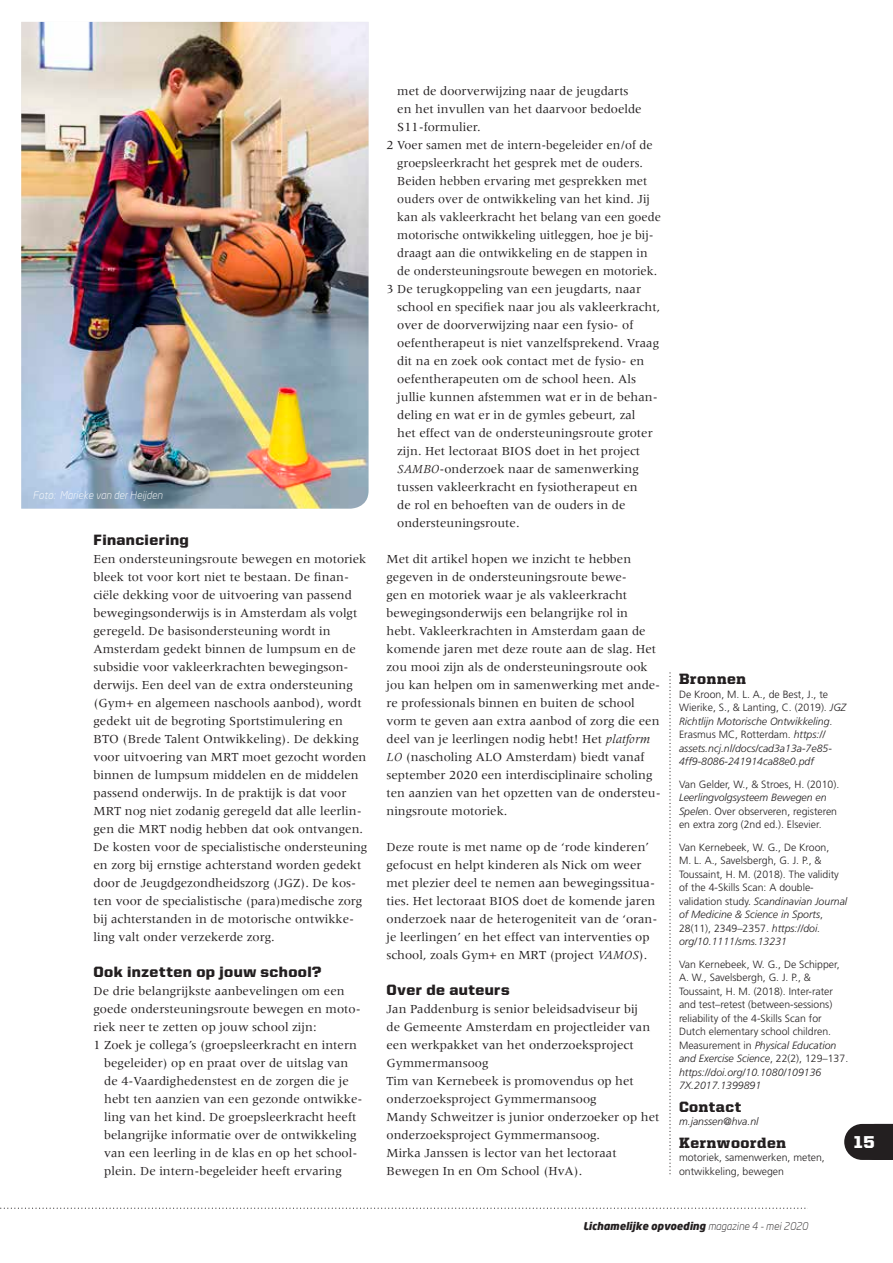
<style>
.page{position:relative;width:893px;height:1263px;background:#fff}
.page>*{position:absolute;margin:0;border:0;box-sizing:border-box;transform-origin:0 0}
.t1{font:900 17.25px "United Sans Reg";color:#fff}
.t2{font:900 15px "United Sans Reg";letter-spacing:.025em;color:#231f20}
.t3{font:900 15px "United Serif Reg";letter-spacing:.04em;color:#231f20}
.t4{font:12.75px/18px "Meridien LT Std";color:#231f20}
.t5{font:300 10.5px/13.5px "Frutiger LT Std";color:#231f20}
.t6{font:italic 300 10.5px/13.5px "Frutiger LT Std";color:#231f20}
.t7{font:italic 900 10.5px "Neo Sans";color:#231f20}
.t8{font:italic 300 10.5px "Neo Sans";color:#fff}
.s1{font-style:italic}
.s2{font-style:normal}
.s3{font-weight:300}
</style>
<div class="page">
<svg style="left:669px;top:672px;width:2px;height:503px"></svg>
<img style="left:21px;top:22px;width:347px;height:487px">
<svg style="left:844px;top:1124px;width:49px;height:36px;background:#353132"></svg>
<svg style="left:0;top:1207px;width:808px;height:2px"></svg>
<p class="t8" style="left:33px;top:489px;width:131px">Foto: Marieke van der Heijden</p>
<p class="t2" style="left:94px;top:531px;width:97px">Financiering</p>
<p class="t4" style="left:94px;top:549px;width:275px">Een ondersteuningsroute bewegen en motoriek bleek tot voor kort niet te bestaan. De finan&shy;ciële dekking voor de uitvoering van passend bewegingsonderwijs is in Amsterdam als volgt geregeld. De basisondersteuning wordt in Amsterdam gedekt binnen de lumpsum en de subsidie voor vakleerkrachten bewegingson&shy;derwijs. Een deel van de extra ondersteuning (Gym+ en algemeen naschools aanbod), wordt gedekt uit de begroting Sportstimulering en BTO (Brede Talent Ontwikkeling). De dekking voor uitvoering van MRT moet gezocht worden binnen de lumpsum middelen en de middelen passend onderwijs. In de praktijk is dat voor MRT nog niet zodanig geregeld dat alle leerlin&shy;gen die MRT nodig hebben dat ook ontvangen.<br>De kosten voor de specialistische ondersteuning en zorg bij ernstige achterstand worden gedekt door de Jeugdgezondheidszorg (JGZ). De kos&shy;ten voor de specialistische (para)medische zorg bij achterstanden in de motorische ontwikke&shy;ling valt onder verzekerde zorg.</p>
<p class="t2" style="left:94px;top:963px;width:229px">Ook inzetten op jouw school?</p>
<p class="t4" style="left:94px;top:981px;width:253px">De drie belangrijkste aanbevelingen om een</p>
<p class="t4" style="left:94px;top:999px;width:269px">goede ondersteuningsroute bewegen en moto-</p>
<p class="t4" style="left:94px;top:1017px;width:225px">riek neer te zetten op jouw school zijn:</p>
<p class="t4" style="left:94px;top:1035px;width:265px">1 Zoek je collega’s (groepsleerkracht en intern</p>
<p class="t4" style="left:104px;top:1053px;width:246px">begeleider) op en praat over de uitslag van</p>
<p class="t4" style="left:104px;top:1071px;width:246px">de 4-Vaardighedenstest en de zorgen die je</p>
<p class="t4" style="left:104px;top:1089px;width:260px">hebt ten aanzien van een gezonde ontwikke-</p>
<p class="t4" style="left:104px;top:1107px;width:254px">ling van het kind. De groepsleerkracht heeft</p>
<p class="t4" style="left:104px;top:1125px;width:254px">belangrijke informatie over de ontwikkeling</p>
<p class="t4" style="left:104px;top:1143px;width:255px">van een leerling in de klas en op het school-</p>
<p class="t4" style="left:104px;top:1161px;width:239px">plein. De intern-begeleider heeft ervaring</p>
<p class="t4" style="left:397px;top:81px;width:233px">met de doorverwijzing naar de jeugdarts</p>
<p class="t4" style="left:397px;top:99px;width:246px">en het invullen van het daarvoor bedoelde</p>
<p class="t4" style="left:397px;top:117px;width:85px">S11-formulier.</p>
<p class="t4" style="left:386px;top:135px;width:268px">2 Voer samen met de intern-begeleider en/of de</p>
<p class="t4" style="left:397px;top:153px;width:247px">groepsleerkracht het gesprek met de ouders.</p>
<p class="t4" style="left:397px;top:171px;width:251px">Beiden hebben ervaring met gesprekken met</p>
<p class="t4" style="left:397px;top:189px;width:254px">ouders over de ontwikkeling van het kind. Jij</p>
<p class="t4" style="left:397px;top:207px;width:265px">kan als vakleerkracht het belang van een goede</p>
<p class="t4" style="left:397px;top:225px;width:258px">motorische ontwikkeling uitleggen, hoe je bij-</p>
<p class="t4" style="left:397px;top:243px;width:252px">draagt aan die ontwikkeling en de stappen in</p>
<p class="t4" style="left:397px;top:261px;width:261px">de ondersteuningsroute bewegen en motoriek.</p>
<p class="t4" style="left:386px;top:279px;width:256px">3 De terugkoppeling van een jeugdarts, naar</p>
<p class="t4" style="left:397px;top:297px;width:265px">school en specifiek naar jou als vakleerkracht,</p>
<p class="t4" style="left:397px;top:315px;width:238px">over de doorverwijzing naar een fysio- of</p>
<p class="t4" style="left:397px;top:333px;width:263px">oefentherapeut is niet vanzelfsprekend. Vraag</p>
<p class="t4" style="left:397px;top:351px;width:249px">dit na en zoek ook contact met de fysio- en</p>
<p class="t4" style="left:397px;top:369px;width:240px">oefentherapeuten om de school heen. Als</p>
<p class="t4" style="left:397px;top:387px;width:262px">jullie kunnen afstemmen wat er in de behan-</p>
<p class="t4" style="left:397px;top:405px;width:240px">deling en wat er in de gymles gebeurt, zal</p>
<p class="t4" style="left:397px;top:423px;width:257px">het effect van de ondersteuningsroute groter</p>
<p class="t4" style="left:397px;top:441px;width:245px">zijn. Het lectoraat BIOS doet in het project</p>
<p class="t4" style="left:397px;top:459px;width:243px"><span class="s1">SAMBO</span>-onderzoek naar de samenwerking</p>
<p class="t4" style="left:397px;top:477px;width:242px">tussen vakleerkracht en fysiotherapeut en</p>
<p class="t4" style="left:397px;top:495px;width:230px">de rol en behoeften van de ouders in de</p>
<p class="t4" style="left:397px;top:513px;width:124px">ondersteuningsroute.</p>
<p class="t4" style="left:386px;top:549px;width:276px">Met dit artikel hopen we inzicht te hebben gegeven in de ondersteuningsroute bewe-<br>gen en motoriek waar je als vakleerkracht bewegingsonderwijs een belangrijke rol in<br>hebt. Vakleerkrachten in Amsterdam gaan de komende jaren met deze route aan de slag. Het zou mooi zijn als de ondersteuningsroute ook jou kan helpen om in samenwerking met ande&shy;re professionals binnen en buiten de school vorm te geven aan extra aanbod of zorg die een deel van je leerlingen nodig hebt! Het <span class="s1">platform LO</span> (nascholing ALO Amsterdam) biedt vanaf september 2020 een interdisciplinaire scholing ten aanzien van het opzetten van de ondersteu&shy;ningsroute motoriek.</p>
<p class="t4" style="left:386px;top:837px;width:272px">Deze route is met name op de ‘rode kinderen’ gefocust en helpt kinderen als Nick om weer met plezier deel te nemen aan bewegingssitua&shy;ties. Het lectoraat BIOS doet de komende jaren onderzoek naar de heterogeniteit van de ‘oran&shy;je leerlingen’ en het effect van interventies op school, zoals Gym+ en MRT (project <span class="s1">VAMOS</span>).</p>
<p class="t2" style="left:386px;top:981px;width:125px">Over de auteurs</p>
<p class="t4" style="left:386px;top:999px;width:274px">Jan Paddenburg is senior beleidsadviseur bij<br>de Gemeente Amsterdam en projectleider van een werkpakket van het onderzoeksproject Gymmermansoog<br>Tim van Kernebeek is promovendus op het onderzoeksproject Gymmermansoog<br>Mandy Schweitzer is junior onderzoeker op het onderzoeksproject Gymmermansoog.<br>Mirka Janssen is lector van het lectoraat Bewegen In en Om School (HvA).</p>
<p class="t3" style="left:679px;top:671px;width:69px">Bronnen</p>
<p class="t6" style="left:679px;top:687px;width:169px"><span class="s2">De Kroon, M. L. A., de Best, J., te Wierike, S., &amp; Lanting, C. (2019).</span> JGZ Richtlijn Motorische Ontwikkeling<span class="s2">.<br>Erasmus MC, Rotterdam.</span> https:// assets.ncj.nl/docs/cad3a13a-7e85- 4ff9-8086-241914ca88e0.pdf</p>
<p class="t5" style="left:679px;top:777px;width:162px">Van Gelder, W., &amp; Stroes, H. (2010).</p>
<p class="t5" style="left:679px;top:791px;width:160px"><span class="s1">Leerlingvolgsysteem Bewegen en<br>Spele</span>n. Over observeren, registeren en extra zorg (2nd ed.). Elsevier.</p>
<p class="t5" style="left:679px;top:840px;width:170px">Van Kernebeek, W. G., De Kroon,<br>M. L. A., Savelsbergh, G. J. P., &amp;<br>Toussaint, H. M. (2018). The validity of the 4-Skills Scan: A double&shy;validation study. <span class="s1">Scandinavian Journal of Medicine &amp; Science in Sports</span>,<br>28(11), 2349–2357. <span class="s1">https://doi. org/10.1111/sms.13231</span></p>
<p class="t5" style="left:679px;top:957px;width:171px">Van Kernebeek, W. G., De Schipper, A. W., Savelsbergh, G. J. P., &amp; Toussaint, H. M. (2018). Inter-rater and test–retest (between-sessions) reliability of the 4-Skills Scan for Dutch elementary school children.<br>Measurement in <span class="s1">Physical Education and Exercise Science</span>, 22(2), 129–137. <span class="s1">https://doi.org/10.1080/109136<br>7X.2017.1399891</span></p>
<p class="t3" style="left:679px;top:1098px;width:64px">Contact</p>
<p class="t6" style="left:679px;top:1115px;width:81px">m.janssen@hva.nl</p>
<p class="t3" style="left:679px;top:1134px;width:108px">Kernwoorden</p>
<p class="t5" style="left:679px;top:1151px;width:147px">motoriek, samenwerken, meten, ontwikkeling, bewegen</p>
<h1 class="t1" style="left:854px;top:1133px;width:22px">15</h1>
<p class="t7" style="left:583px;top:1219px;width:226px">Lichamelijke opvoeding <span class="s3">magazine 4 - mei 2020</span></p>
</div>
